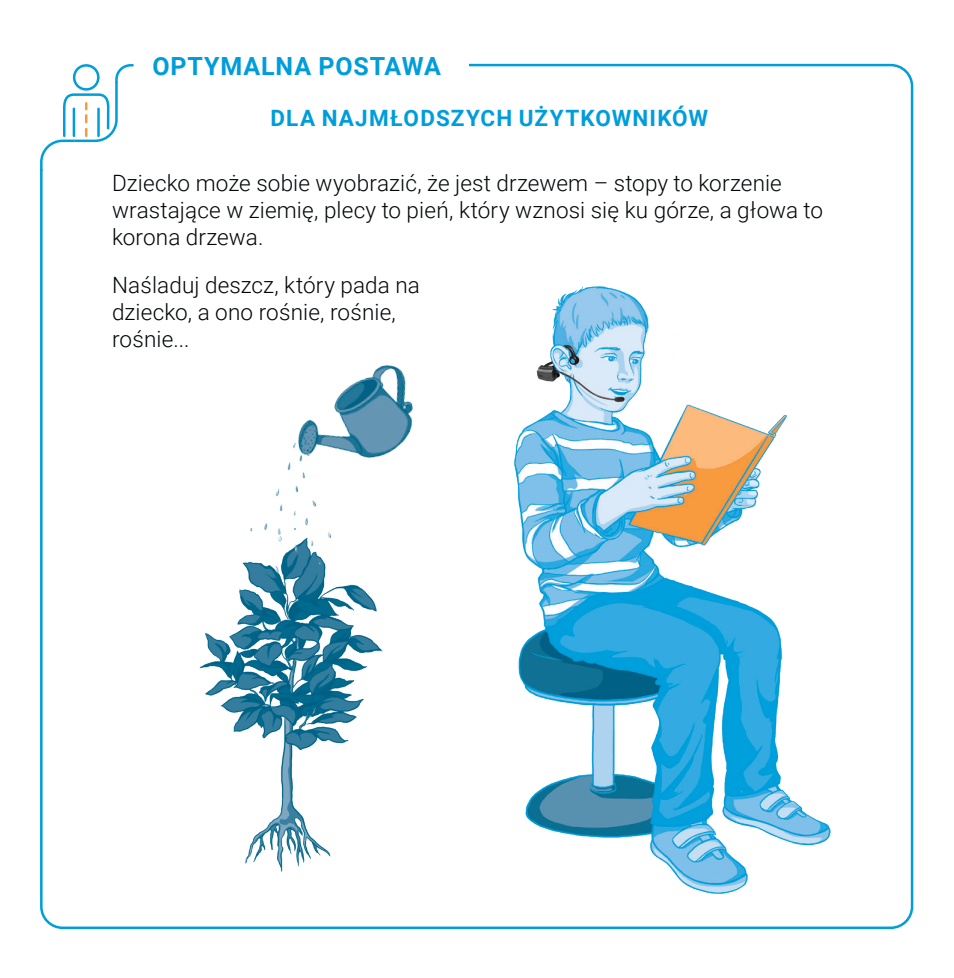
<style>
.page{position:relative;width:954px;height:978px;background:#fff}
.page>*{position:absolute;margin:0;border:0;box-sizing:border-box;transform-origin:0 0}
.t1{font:700 25px "Roboto";letter-spacing:.035em;color:#009ddb}
.t2{font:300 22.5px/27px "Roboto";letter-spacing:.005em;color:#020608}
.t3{font:700 22.5px "Roboto";letter-spacing:.05em;color:#009ddb}
</style>
<div class="page">
<svg style="left:40px;top:64px;width:94px;height:110px"></svg>
<img style="left:514px;top:286px;width:317px;height:560px">
<img style="left:199px;top:528px;width:578px;height:366px">
<img style="left:199px;top:365px;width:290px;height:217px">
<p class="t1" style="left:152px;top:48px;width:290px">OPTYMALNA POSTAWA</p>
<p class="t3" style="left:270px;top:102px;width:439px">DLA NAJMŁODSZYCH UŻYTKOWNIKÓW</p>
<p class="t2" style="left:112px;top:168px;width:712px">Dziecko może sobie wyobrazić, że jest drzewem – stopy to korzenie wrastające w ziemię, plecy to pień, który wznosi się ku górze a, głowa to korona drzewa.</p>
<p class="t2" style="left:112px;top:271px;width:309px">Naśladuj deszcz, który pada na dziecko a, ono rośnie, rośnie, rośnie...</p>
</div>
